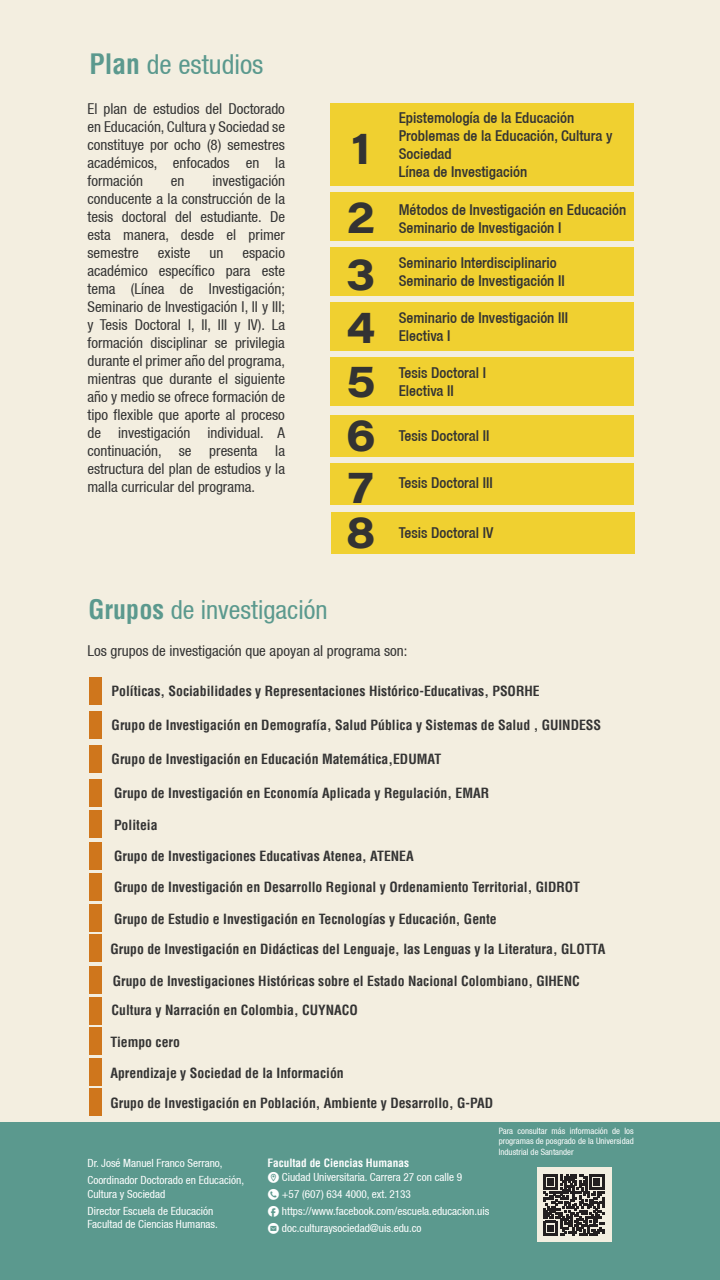
<style>
.page{position:relative;width:720px;height:1280px;background:#fff}
.page>*{position:absolute;margin:0;border:0;box-sizing:border-box;transform-origin:0 0}
.t1{font:condensed 27.5px "Helvetica 57";color:#5b998e}
.t2{font:condensed 26.25px "Helvetica 57";color:#5b998e}
.t3{font:condensed 15px/18px "Helvetica 57";color:#333;text-align:justify}
.t4{font:500 condensed 15px/18px "Helvetica 67";color:#333}
.t5{font:700 condensed 13.75px/30.1px "Helvetica";color:#333}
.t6{font:condensed 11.25px/17.2px "Helvetica 57";color:#fff}
.t7{font:700 condensed 11.25px "Helvetica";color:#fff}
.t8{font:condensed 8.75px/10.5px "Helvetica 57";color:#fff;text-align:justify}
.s1{font-family:"Helvetica";font-weight:700}
.s2{font-family:"typeecon";font-stretch:normal}
</style>
<div class="page">
<div style="left:0;top:0;width:720px;height:1269px;background:#f3eee0"></div>
<div style="left:0;top:1122px;width:720px;height:158px;background:#5b998e"></div>
<div style="left:330px;top:192px;width:303px;height:49px;background:#f0d030"></div>
<div style="left:330px;top:103px;width:304px;height:83px;background:#f0d030"></div>
<div style="left:330px;top:247px;width:303px;height:49px;background:#f0d030"></div>
<div style="left:330px;top:302px;width:303px;height:49px;background:#f0d030"></div>
<div style="left:330px;top:357px;width:303px;height:49px;background:#f0d030"></div>
<div style="left:330px;top:415px;width:303px;height:41px;background:#f0d030"></div>
<div style="left:330px;top:464px;width:303px;height:41px;background:#f0d030"></div>
<div style="left:331px;top:512px;width:304px;height:42px;background:#f0d030"></div>
<div style="left:89px;top:677px;width:12px;height:28px;background:#cf761c"></div>
<div style="left:89px;top:711px;width:12px;height:27px;background:#cf761c"></div>
<div style="left:89px;top:746px;width:12px;height:27px;background:#cf761c"></div>
<div style="left:89px;top:780px;width:12px;height:27px;background:#cf761c"></div>
<div style="left:89px;top:811px;width:12px;height:27px;background:#cf761c"></div>
<div style="left:89px;top:842px;width:12px;height:27px;background:#cf761c"></div>
<div style="left:89px;top:873px;width:12px;height:28px;background:#cf761c"></div>
<div style="left:89px;top:905px;width:12px;height:27px;background:#cf761c"></div>
<div style="left:89px;top:935px;width:12px;height:27px;background:#cf761c"></div>
<div style="left:89px;top:966px;width:12px;height:27px;background:#cf761c"></div>
<div style="left:89px;top:997px;width:12px;height:28px;background:#cf761c"></div>
<div style="left:89px;top:1027px;width:12px;height:28px;background:#cf761c"></div>
<div style="left:89px;top:1059px;width:12px;height:27px;background:#cf761c"></div>
<div style="left:89px;top:1089px;width:12px;height:27px;background:#cf761c"></div>
<div style="left:538px;top:1168px;width:74px;height:74px;background:#f3eee0"></div>
<svg style="left:543px;top:1175px;width:61px;height:60px"></svg>
<h1 class="t1" style="left:90px;top:49px;width:175px"><span class="s1">Plan</span> de estudios</h1>
<p class="t3" style="left:88px;top:100px;width:199px">El plan de estudios del Doctorado en Educación, Cultura y Sociedad se constituye por ocho (8) semestres académicos, enfocados en la formación</p>
<p class="t3" style="left:88px;top:172px;width:199px;text-indent:125px">investigación conducente a la construcción de la tesis doctoral del estudiante. De esta manera, desde el primer semestre</p>
<p class="t3" style="left:171px;top:172px;width:15px">en</p>
<p class="t3" style="left:88px;top:244px;width:199px;text-indent:155px">espacio académico específico para este tema (Línea de Investigación; Seminario de Investigación I, II y III; y Tesis Doctoral I, II, III y IV). La formación disciplinar se privilegia durante el primer año del programa, mientras que durante el siguiente año y medio se ofrece formación de tipo flexible que aporte al proceso de investigación individual. A continuación, se presenta la estructura del plan de estudios y la malla curricular del programa.</p>
<p class="t3" style="left:158px;top:244px;width:34px">existe</p>
<p class="t3" style="left:210px;top:244px;width:15px">un</p>
<h2 class="t2" style="left:88px;top:594px;width:241px"><span class="s1">Grupos</span> de investigación</h2>
<p class="t4" style="left:399px;top:109px;width:215px">Epistemología de la Educación<br>Problemas de la Educación, Cultura y<br>Sociedad<br>Línea de Investigación</p>
<p class="t4" style="left:399px;top:201px;width:229px">Métodos de Investigación en Educación<br>Seminario de Investigación I</p>
<p class="t4" style="left:399px;top:254px;width:168px">Seminario Interdisciplinario<br>Seminario de Investigación II</p>
<p class="t4" style="left:399px;top:309px;width:171px">Seminario de Investigación III<br>Electiva I</p>
<p class="t4" style="left:399px;top:364px;width:89px">Tesis Doctoral I<br>Electiva II</p>
<p class="t4" style="left:399px;top:426px;width:92px">Tesis Doctoral II</p>
<p class="t4" style="left:399px;top:474px;width:96px">Tesis Doctoral III</p>
<p class="t4" style="left:399px;top:524px;width:96px">Tesis Doctoral IV</p>
<p class="t3" style="left:88px;top:641px;width:321px">Los grupos de investigación que apoyan al programa son:</p>
<p class="t5" style="left:112px;top:676px;width:430px">Políticas, Sociabilidades y Representaciones Histórico-Educativas, PSORHE</p>
<p class="t5" style="left:112px;top:710px;width:491px">Grupo de Investigación en Demografía, Salud Pública y Sistemas de Salud , GUINDESS</p>
<p class="t5" style="left:112px;top:744px;width:331px">Grupo de Investigación en Educación Matemática,EDUMAT</p>
<p class="t5" style="left:114px;top:778px;width:377px">Grupo de Investigación en Economía Aplicada y Regulación, EMAR</p>
<p class="t5" style="left:114px;top:810px;width:45px">Politeia</p>
<p class="t5" style="left:114px;top:841px;width:301px">Grupo de Investigaciones Educativas Atenea, ATENEA</p>
<p class="t5" style="left:114px;top:872px;width:468px">Grupo de Investigación en Desarrollo Regional y Ordenamiento Territorial, GIDROT</p>
<p class="t5" style="left:110px;top:904px;width:496px">Grupo de Estudio e Investigación en Tecnologías y Educación, Gente<br>Grupo de Investigación en Didácticas del Lenguaje, las Lenguas y la Literatura, GLOTTA</p>
<p class="t5" style="left:113px;top:965px;width:469px">Grupo de Investigaciones Históricas sobre el Estado Nacional Colombiano, GIHENC</p>
<p class="t5" style="left:112px;top:995px;width:248px">Cultura y Narración en Colombia, CUYNACO</p>
<p class="t5" style="left:110px;top:1027px;width:71px">Tiempo cero</p>
<p class="t5" style="left:110px;top:1058px;width:384px">Aprendizaje y Sociedad de la Información<br>Grupo de Investigación en Población, Ambiente y Desarrollo, G-PAD</p>
<p class="t6" style="left:88px;top:1154px;width:158px">Dr. José Manuel Franco Serrano,<br>Coordinador Doctorado en Educación,</p>
<p class="t6" style="left:88px;top:1185px;width:127px">Cultura y Sociedad<br>Director Escuela de Educación</p>
<p class="t6" style="left:88px;top:1216px;width:132px">Facultad de Ciencias Humanas.</p>
<p class="t7" style="left:268px;top:1156px;width:143px">Facultad de Ciencias Humanas</p>
<p class="t6" style="left:268px;top:1168px;width:223px"><span class="s2">M</span> Ciudad Universitaria. Carrera 27 con calle 9<br><span class="s2">N</span> +57 (607) 634 4000, ext. 2133<br><span class="s2">F</span> https://www.facebook.com/escuela.educacion.uis <span class="s2">E</span> doc.culturaysociedad@uis.edu.co</p>
<p class="t8" style="left:499px;top:1125px;width:136px">Para consultar más información de los programas de posgrado de la Universidad Industrial de Santander</p>
</div>
